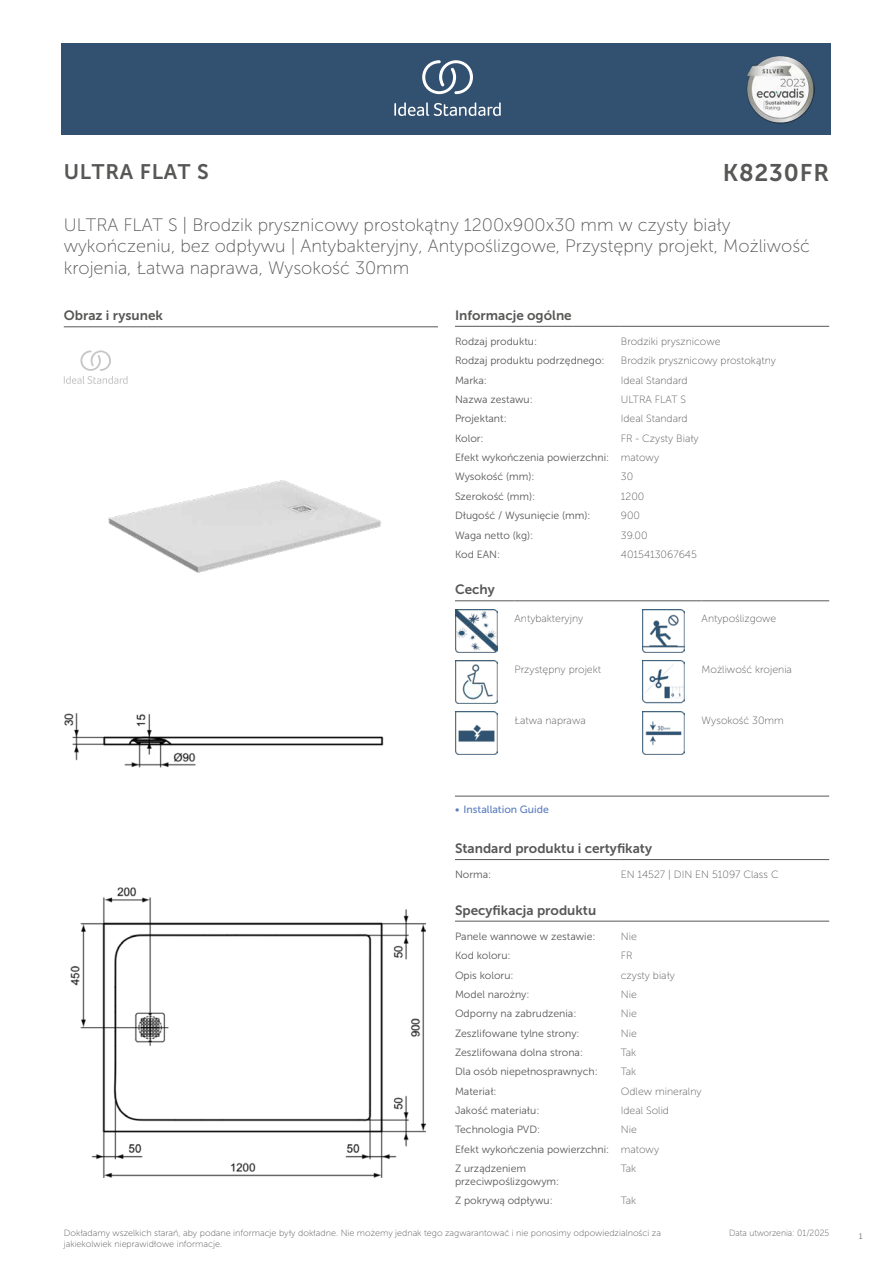
<style>
.page{position:relative;width:893px;height:1263px;background:#fff}
.page>*{position:absolute;margin:0;border:0;box-sizing:border-box;transform-origin:0 0}
.t1{font:24px "Museo Sans 700";letter-spacing:.035em;color:#575756}
.t2{font:21px "Museo Sans 700";letter-spacing:.035em;color:#575756}
.t3{font:18px/21.6px "Museo Sans 100";color:#575756}
.t4{font:13.5px "Museo Sans 700";color:#575756}
.t5{font:10.5px/19.4px "Museo Sans 300";color:#575756}
.t6{font:10.5px "Museo Sans 100";color:#575756}
.t7{font:10.5px "Museo Sans 500";color:#5b7ebf}
.t8{font:9px/10.8px "Museo Sans 100";color:#575756}
.t9{font:9px "Museo Sans 100";color:#575756;scale:.95 1}
.t10{font:300 9px "Calibri";color:#575756;scale:.95 1}
.s1{font-family:"Museo Sans 100"}
</style>
<div class="page">
<div style="left:62px;top:43px;width:769px;height:91px;background:#325070"></div>
<hr style="left:455px;top:326px;width:166px;height:1px;background:#575756">
<hr style="left:621px;top:326px;width:208px;height:1px;background:#575756">
<hr style="left:455px;top:600px;width:59px;height:1px;background:#575756">
<hr style="left:514px;top:600px;width:128px;height:1px;background:#575756">
<hr style="left:642px;top:600px;width:60px;height:1px;background:#575756">
<hr style="left:702px;top:600px;width:127px;height:1px;background:#575756">
<img style="left:455px;top:609px;width:42px;height:43px">
<img style="left:642px;top:609px;width:43px;height:43px">
<img style="left:455px;top:660px;width:42px;height:43px">
<img style="left:643px;top:660px;width:41px;height:43px">
<img style="left:455px;top:711px;width:42px;height:43px">
<img style="left:642px;top:711px;width:43px;height:43px">
<hr style="left:455px;top:796px;width:187px;height:1px;background:#575756">
<hr style="left:642px;top:796px;width:187px;height:1px;background:#575756">
<hr style="left:455px;top:859px;width:166px;height:1px;background:#575756">
<hr style="left:621px;top:859px;width:208px;height:1px;background:#575756">
<hr style="left:455px;top:921px;width:166px;height:1px;background:#575756">
<hr style="left:621px;top:921px;width:208px;height:1px;background:#575756">
<img style="left:64px;top:714px;width:361px;height:463px">
<hr style="left:64px;top:327px;width:374px;height:1px;background:#575756">
<svg style="left:64px;top:350px;width:64px;height:34px"></svg>
<img style="left:108px;top:480px;width:273px;height:93px">
<svg style="left:394px;top:102px;width:107px;height:14px"></svg>
<svg style="left:422px;top:60px;width:51px;height:34px"></svg>
<img style="left:746px;top:56px;width:68px;height:67px">
<h2 class="t2" style="left:64px;top:160px;width:146px">ULTRA FLAT S</h2>
<h1 class="t1" style="left:723px;top:160px;width:108px">K8230FR</h1>
<h3 class="t3" style="left:64px;top:214px;width:748px">ULTRA FLAT S | Brodzik prysznicowy prostokątny 1200x900x30 mm w czysty biały wykończeniu, bez odpływu | Antybakteryjny, Antypoślizgowe, Przystępny projekt, Możliwość krojenia, Łatwa naprawa, Wysokość 30mm</h3>
<p class="t4" style="left:64px;top:308px;width:101px">Obraz i rysunek</p>
<p class="t4" style="left:455px;top:308px;width:118px">Informacje ogólne</p>
<p class="t5" style="left:455px;top:332px;width:84px">Rodzaj produktu:</p>
<p class="t6" style="left:621px;top:336px;width:101px">Brodziki prysznicowe</p>
<p class="t5" style="left:455px;top:351px;width:151px">Rodzaj produktu podrzędnego:</p>
<p class="t6" style="left:621px;top:355px;width:157px">Brodzik prysznicowy prostokątny</p>
<p class="t5" style="left:455px;top:370px;width:33px">Marka:</p>
<p class="t6" style="left:621px;top:374px;width:68px">Ideal Standard</p>
<p class="t5" style="left:455px;top:390px;width:79px">Nazwa zestawu:</p>
<p class="t6" style="left:621px;top:394px;width:67px">ULTRA FLAT S</p>
<p class="t5" style="left:455px;top:409px;width:53px">Projektant:</p>
<p class="t6" style="left:621px;top:413px;width:68px">Ideal Standard</p>
<p class="t5" style="left:455px;top:429px;width:30px">Kolor:</p>
<p class="t6" style="left:621px;top:433px;width:79px">FR - Czysty Biały</p>
<p class="t5" style="left:455px;top:448px;width:206px">Efekt wykończenia powierzchni: <span class="s1">matowy<br></span>Wysokość (mm):</p>
<p class="t6" style="left:621px;top:471px;width:14px">30</p>
<p class="t5" style="left:455px;top:487px;width:82px">Szerokość (mm):</p>
<p class="t6" style="left:621px;top:491px;width:25px">1200</p>
<p class="t5" style="left:455px;top:506px;width:137px">Długość / Wysunięcie (mm):</p>
<p class="t6" style="left:621px;top:510px;width:21px">900</p>
<p class="t5" style="left:455px;top:525px;width:80px">Waga netto (kg):</p>
<p class="t6" style="left:621px;top:529px;width:28px">39.00</p>
<p class="t5" style="left:455px;top:545px;width:47px">Kod EAN:</p>
<p class="t6" style="left:621px;top:549px;width:78px">4015413067645</p>
<p class="t4" style="left:455px;top:582px;width:41px">Cechy</p>
<p class="t6" style="left:514px;top:612px;width:70px">Antybakteryjny</p>
<p class="t6" style="left:702px;top:612px;width:76px">Antypoślizgowe</p>
<p class="t6" style="left:514px;top:663px;width:88px">Przystępny projekt</p>
<p class="t6" style="left:702px;top:663px;width:92px">Możliwość krojenia</p>
<p class="t6" style="left:514px;top:714px;width:73px">Łatwa naprawa</p>
<p class="t6" style="left:702px;top:714px;width:84px">Wysokość 30mm</p>
<p class="t7" style="left:455px;top:803px;width:95px">• Installation Guide</p>
<p class="t4" style="left:455px;top:841px;width:199px">Standard produktu i certyfikaty</p>
<p class="t5" style="left:455px;top:865px;width:38px">Norma:</p>
<p class="t6" style="left:621px;top:869px;width:159px">EN 14527 | DIN EN 51097 Class C</p>
<p class="t4" style="left:455px;top:902px;width:143px">Specyfikacja produktu</p>
<p class="t5" style="left:455px;top:927px;width:142px">Panele wannowe w zestawie:</p>
<p class="t6" style="left:621px;top:931px;width:17px">Nie</p>
<p class="t5" style="left:455px;top:946px;width:57px">Kod koloru:</p>
<p class="t6" style="left:621px;top:950px;width:13px">FR</p>
<p class="t5" style="left:455px;top:965px;width:60px">Opis koloru:</p>
<p class="t6" style="left:621px;top:969px;width:56px">czysty biały</p>
<p class="t5" style="left:455px;top:985px;width:76px">Model narożny:</p>
<p class="t6" style="left:621px;top:989px;width:17px">Nie</p>
<p class="t5" style="left:455px;top:1004px;width:123px">Odporny na zabrudzenia:</p>
<p class="t6" style="left:621px;top:1008px;width:17px">Nie</p>
<p class="t5" style="left:455px;top:1023px;width:126px">Zeszlifowane tylne strony:</p>
<p class="t6" style="left:621px;top:1027px;width:17px">Nie</p>
<p class="t5" style="left:455px;top:1043px;width:130px">Zeszlifowana dolna strona:</p>
<p class="t6" style="left:621px;top:1047px;width:17px">Tak</p>
<p class="t5" style="left:455px;top:1062px;width:144px">Dla osób niepełnosprawnych:</p>
<p class="t6" style="left:621px;top:1066px;width:17px">Tak</p>
<p class="t5" style="left:455px;top:1081px;width:43px">Materiał:</p>
<p class="t6" style="left:621px;top:1085px;width:82px">Odlew mineralny</p>
<p class="t5" style="left:455px;top:1101px;width:86px">Jakość materiału:</p>
<p class="t6" style="left:621px;top:1105px;width:50px">Ideal Solid</p>
<p class="t5" style="left:455px;top:1120px;width:87px">Technologia PVD:</p>
<p class="t6" style="left:621px;top:1124px;width:17px">Nie</p>
<p class="t5" style="left:455px;top:1139px;width:206px">Efekt wykończenia powierzchni: <span class="s1">matowy<br></span>Z urządzeniem</p>
<p class="t5" style="left:455px;top:1171px;width:106px">przeciwpoślizgowym:</p>
<p class="t6" style="left:621px;top:1163px;width:17px">Tak</p>
<p class="t5" style="left:455px;top:1191px;width:99px">Z pokrywą odpływu:</p>
<p class="t6" style="left:621px;top:1195px;width:17px">Tak</p>
<p class="t8" style="left:64px;top:1227px;width:599px">Dokładamy wszelkich starań, aby podane informacje były dokładne. Nie możemy jednak tego zagwarantować i nie ponosimy odpowiedzialności za jakiekolwiek nieprawidłowe informacje.</p>
<p class="t9" style="left:729px;top:1228px;width:107px">Data utworzenia: 01/2025</p>
<p class="t10" style="left:858px;top:1230px;width:6px">1</p>
</div>
